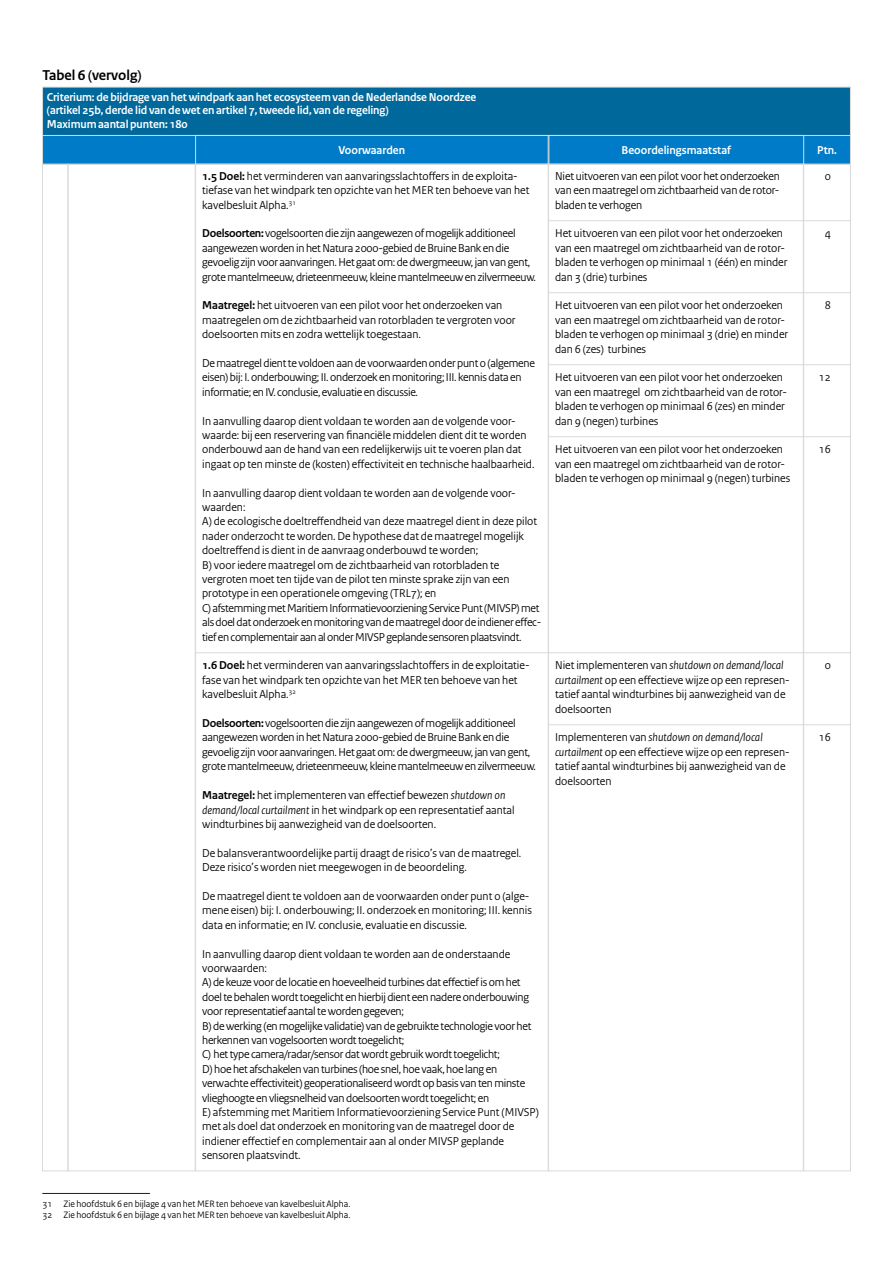
<style>
.page{position:relative;width:893px;height:1263px;background:#fff}
.page>*{position:absolute;margin:0;border:0;box-sizing:border-box;transform-origin:0 0}
.t1{font:700 15px "Rijksoverheid Sans";color:#000}
.BROODTEKST_ZONDER_LIJN{font:12px/14.4px "Rijksoverheid Sans";color:#000}
.BROODTEKST_ZONDER_LIJN-2{font:12px/14.4px "Rijksoverheid Sans";letter-spacing:-.02em;color:#000}
.t2{font:700 12px "Rijksoverheid Sans";letter-spacing:-.01em;color:#fff}
.BROODTEKST_ZONDER_LIJN-3{font:12px/14.4px "Rijksoverheid Sans";letter-spacing:-.025em;color:#000}
.GRIJZE_LIJN{font:12px/14.4px "Rijksoverheid Sans";color:#000}
.GRIJZE_LIJN-2{font:12px/14.4px "Rijksoverheid Sans";letter-spacing:-.02em;color:#000}
.Voetnoot{font:9.75px "Rijksoverheid Sans";color:#000}
.s1{font-weight:700}
.s2{font-style:italic}
</style>
<div class="page">
<hr style="left:42px;top:1193px;width:108px;height:1px;background:#1d1d1b">
<div style="left:42px;top:135px;width:809px;height:29px;background:#007bc7"></div>
<div style="left:43px;top:87px;width:807px;height:48px;background:#01689b"></div>
<hr style="left:804px;top:220px;width:46px;height:1px;background:#dadada">
<hr style="left:804px;top:292px;width:46px;height:1px;background:#dadada">
<hr style="left:804px;top:364px;width:46px;height:1px;background:#dadada">
<hr style="left:804px;top:436px;width:46px;height:1px;background:#dadada">
<hr style="left:804px;top:652px;width:46px;height:1px;background:#dadada">
<hr style="left:804px;top:724px;width:46px;height:1px;background:#dadada">
<div style="left:803px;top:164px;width:48px;height:1007px;border:1px solid #dadada"></div>
<hr style="left:549px;top:220px;width:254px;height:1px;background:#dadada">
<hr style="left:549px;top:292px;width:254px;height:1px;background:#dadada">
<hr style="left:549px;top:364px;width:254px;height:1px;background:#dadada">
<hr style="left:549px;top:436px;width:254px;height:1px;background:#dadada">
<hr style="left:549px;top:652px;width:254px;height:1px;background:#dadada">
<hr style="left:549px;top:724px;width:254px;height:1px;background:#dadada">
<hr style="left:196px;top:652px;width:352px;height:1px;background:#dadada">
<div style="left:68px;top:164px;width:127px;height:1007px;border:1px solid #dadada"></div>
<div style="left:42px;top:164px;width:26px;height:1007px;border:1px solid #dadada"></div>
<div style="left:195px;top:135px;width:353px;height:29px;border:1px solid #dadada"></div>
<div style="left:549px;top:135px;width:255px;height:29px;border:1px solid #dadada"></div>
<p class="t1" style="left:42px;top:66px;width:101px">Tabel 6 (vervolg)</p>
<p class="t2" style="left:47px;top:90px;width:431px">Criterium: de bijdrage van het windpark aan het ecosysteem van de Nederlandse Noordzee</p>
<p class="t2" style="left:47px;top:103px;width:343px">(artikel 25b, derde lid van de wet en artikel 7, tweede lid, van de regeling)</p>
<p class="t2" style="left:47px;top:117px;width:142px">Maximum aantal punten: 180</p>
<p class="t2" style="left:339px;top:144px;width:68px">Voorwaarden</p>
<p class="t2" style="left:622px;top:144px;width:111px">Beoordelingsmaatstaf</p>
<p class="t2" style="left:817px;top:144px;width:21px">Ptn.</p>
<p class="BROODTEKST_ZONDER_LIJN" style="left:202px;top:169px;width:329px"><span class="s1">1.5 Doel:</span> het verminderen van aanvaringsslachtoffers in de exploita&shy;tiefase van het windpark ten opzichte van het MER ten behoeve van het kavelbesluit Alpha.<sup>31</sup></p>
<p class="BROODTEKST_ZONDER_LIJN-2" style="left:202px;top:226px;width:335px"><span class="s1">Doelsoorten:</span> vogelsoorten die zijn aangewezen of mogelijk additioneel aangewezen worden in het Natura 2000-gebied de Bruine Bank en die gevoelig zijn voor aanvaringen. Het gaat om: de dwergmeeuw, jan van gent, grote mantelmeeuw, drieteenmeeuw, kleine mantelmeeuw en zilvermeeuw.</p>
<p class="BROODTEKST_ZONDER_LIJN" style="left:202px;top:298px;width:315px"><span class="s1">Maatregel:</span> het uitvoeren van een pilot voor het onderzoeken van maatregelen om de zichtbaarheid van rotorbladen te vergroten voor doelsoorten mits en zodra wettelijk toegestaan.</p>
<p class="BROODTEKST_ZONDER_LIJN-2" style="left:202px;top:356px;width:334px">De maatregel dient te voldoen aan de voorwaarden onder punt 0 (algemene eisen) bij: I. onderbouwing; II. onderzoek en monitoring; III. kennis data en informatie; en IV. conclusie, evaluatie en discussie.</p>
<p class="BROODTEKST_ZONDER_LIJN" style="left:202px;top:414px;width:334px">In aanvulling daarop dient voldaan te worden aan de volgende voor&shy;waarde: bij een reservering van financiële middelen dient dit te worden onderbouwd aan de hand van een redelijkerwijs uit te voeren plan dat ingaat op ten minste de (kosten) effectiviteit en technische haalbaarheid.</p>
<p class="BROODTEKST_ZONDER_LIJN" style="left:202px;top:486px;width:315px">In aanvulling daarop dient voldaan te worden aan de volgende voor&shy;waarden:</p>
<p class="BROODTEKST_ZONDER_LIJN" style="left:202px;top:514px;width:336px">A) de ecologische doeltreffendheid van deze maatregel dient in deze pilot nader onderzocht te worden. De hypothese dat de maatregel mogelijk doeltreffend is dient in de aanvraag onderbouwd te worden;</p>
<p class="BROODTEKST_ZONDER_LIJN" style="left:202px;top:558px;width:309px">B) voor iedere maatregel om de zichtbaarheid van rotorbladen te vergroten moet ten tijde van de pilot ten minste sprake zijn van een prototype in een operationele omgeving (TRL7); en</p>
<p class="BROODTEKST_ZONDER_LIJN-3" style="left:202px;top:601px;width:341px">C) afstemming met Maritiem Informatievoorziening Service Punt (MIVSP) met als doel dat onderzoek en monitoring van de maatregel door de indiener effec&shy;tief en complementair aan al onder MIVSP geplande sensoren plaatsvindt.</p>
<p class="BROODTEKST_ZONDER_LIJN" style="left:202px;top:658px;width:327px"><span class="s1">1.6 Doel:</span> het verminderen van aanvaringsslachtoffers in de exploitatie&shy;fase van het windpark ten opzichte van het MER ten behoeve van het kavelbesluit Alpha.<sup>32</sup></p>
<p class="BROODTEKST_ZONDER_LIJN-2" style="left:202px;top:716px;width:335px"><span class="s1">Doelsoorten:</span> vogelsoorten die zijn aangewezen of mogelijk additioneel aangewezen worden in het Natura 2000-gebied de Bruine Bank en die gevoelig zijn voor aanvaringen. Het gaat om: de dwergmeeuw, jan van gent, grote mantelmeeuw, drieteenmeeuw, kleine mantelmeeuw en zilvermeeuw.</p>
<p class="BROODTEKST_ZONDER_LIJN" style="left:202px;top:788px;width:314px"><span class="s1">Maatregel:</span> het implementeren van effectief bewezen <span class="s2">shutdown on demand/local curtailment</span> in het windpark op een representatief aantal windturbines bij aanwezigheid van de doelsoorten.</p>
<p class="BROODTEKST_ZONDER_LIJN" style="left:202px;top:846px;width:321px">De balansverantwoordelijke partij draagt de risico’s van de maatregel.<br>Deze risico’s worden niet meegewogen in de beoordeling.</p>
<p class="BROODTEKST_ZONDER_LIJN" style="left:202px;top:889px;width:331px">De maatregel dient te voldoen aan de voorwaarden onder punt 0 (alge&shy;mene eisen) bij: I. onderbouwing; II. onderzoek en monitoring; III. kennis data en informatie; en IV. conclusie, evaluatie en discussie.</p>
<p class="BROODTEKST_ZONDER_LIJN" style="left:202px;top:946px;width:310px">In aanvulling daarop dient voldaan te worden aan de onderstaande voorwaarden:</p>
<p class="BROODTEKST_ZONDER_LIJN-2" style="left:202px;top:975px;width:328px">A) de keuze voor de locatie en hoeveelheid turbines dat effectief is om het doel te behalen wordt toegelicht en hierbij dient een nadere onderbouwing voor representatief aantal te worden gegeven;</p>
<p class="BROODTEKST_ZONDER_LIJN-2" style="left:202px;top:1018px;width:331px">B) de werking (en mogelijke validatie) van de gebruikte technologie voor het herkennen van vogelsoorten wordt toegelicht;</p>
<p class="BROODTEKST_ZONDER_LIJN-2" style="left:202px;top:1047px;width:299px">C) het type camera/radar/sensor dat wordt gebruik wordt toegelicht;</p>
<p class="GRIJZE_LIJN-2" style="left:202px;top:1062px;width:325px">D) hoe het afschakelen van turbines (hoe snel, hoe vaak, hoe lang en verwachte effectiviteit) geoperationaliseerd wordt op basis van ten minste vlieghoogte en vliegsnelheid van doelsoorten wordt toegelicht; en</p>
<p class="GRIJZE_LIJN" style="left:202px;top:1105px;width:338px">E) afstemming met Maritiem Informatievoorziening Service Punt (MIVSP) met als doel dat onderzoek en monitoring van de maatregel door de indiener effectief en complementair aan al onder MIVSP geplande sensoren plaatsvindt.</p>
<p class="BROODTEKST_ZONDER_LIJN" style="left:555px;top:169px;width:226px;text-align:justify">Niet uitvoeren van een pilot voor het onderzoeken van een maatregel om zichtbaarheid van de rotor&shy;bladen te verhogen</p>
<p class="BROODTEKST_ZONDER_LIJN" style="left:555px;top:226px;width:234px">Het uitvoeren van een pilot voor het onderzoeken van een maatregel om zichtbaarheid van de rotor&shy;bladen te verhogen op minimaal 1 (één) en minder dan 3 (drie) turbines</p>
<p class="BROODTEKST_ZONDER_LIJN" style="left:555px;top:298px;width:235px">Het uitvoeren van een pilot voor het onderzoeken van een maatregel om zichtbaarheid van de rotor&shy;bladen te verhogen op minimaal 3 (drie) en minder dan 6 (zes) turbines</p>
<p class="BROODTEKST_ZONDER_LIJN" style="left:555px;top:370px;width:233px">Het uitvoeren van een pilot voor het onderzoeken van een maatregel om zichtbaarheid van de rotor&shy;bladen te verhogen op minimaal 6 (zes) en minder dan 9 (negen) turbines</p>
<p class="BROODTEKST_ZONDER_LIJN" style="left:555px;top:442px;width:237px">Het uitvoeren van een pilot voor het onderzoeken van een maatregel om zichtbaarheid van de rotor&shy;bladen te verhogen op minimaal 9 (negen) turbines</p>
<p class="BROODTEKST_ZONDER_LIJN" style="left:555px;top:658px;width:236px">Niet implementeren van <span class="s2">shutdown on demand/local curtailment</span> op een effectieve wijze op een represen&shy;tatief aantal windturbines bij aanwezigheid van de doelsoorten</p>
<p class="BROODTEKST_ZONDER_LIJN" style="left:555px;top:730px;width:236px">Implementeren van <span class="s2">shutdown on demand/local curtailment</span> op een effectieve wijze op een represen&shy;tatief aantal windturbines bij aanwezigheid van de doelsoorten</p>
<p class="Voetnoot" style="left:42px;top:1198px;width:310px">31 Zie hoofdstuk 6 en bijlage 4 van het MER ten behoeve van kavelbesluit Alpha.</p>
<p class="Voetnoot" style="left:42px;top:1209px;width:310px">32 Zie hoofdstuk 6 en bijlage 4 van het MER ten behoeve van kavelbesluit Alpha.</p>
<p class="BROODTEKST_ZONDER_LIJN" style="left:825px;top:169px;width:8px">0</p>
<p class="BROODTEKST_ZONDER_LIJN" style="left:825px;top:226px;width:8px">4</p>
<p class="BROODTEKST_ZONDER_LIJN" style="left:825px;top:298px;width:8px">8</p>
<p class="BROODTEKST_ZONDER_LIJN" style="left:819px;top:370px;width:14px">12</p>
<p class="BROODTEKST_ZONDER_LIJN" style="left:819px;top:442px;width:14px">16</p>
<p class="BROODTEKST_ZONDER_LIJN" style="left:825px;top:658px;width:8px">0</p>
<p class="BROODTEKST_ZONDER_LIJN" style="left:819px;top:730px;width:14px">16</p>
</div>
